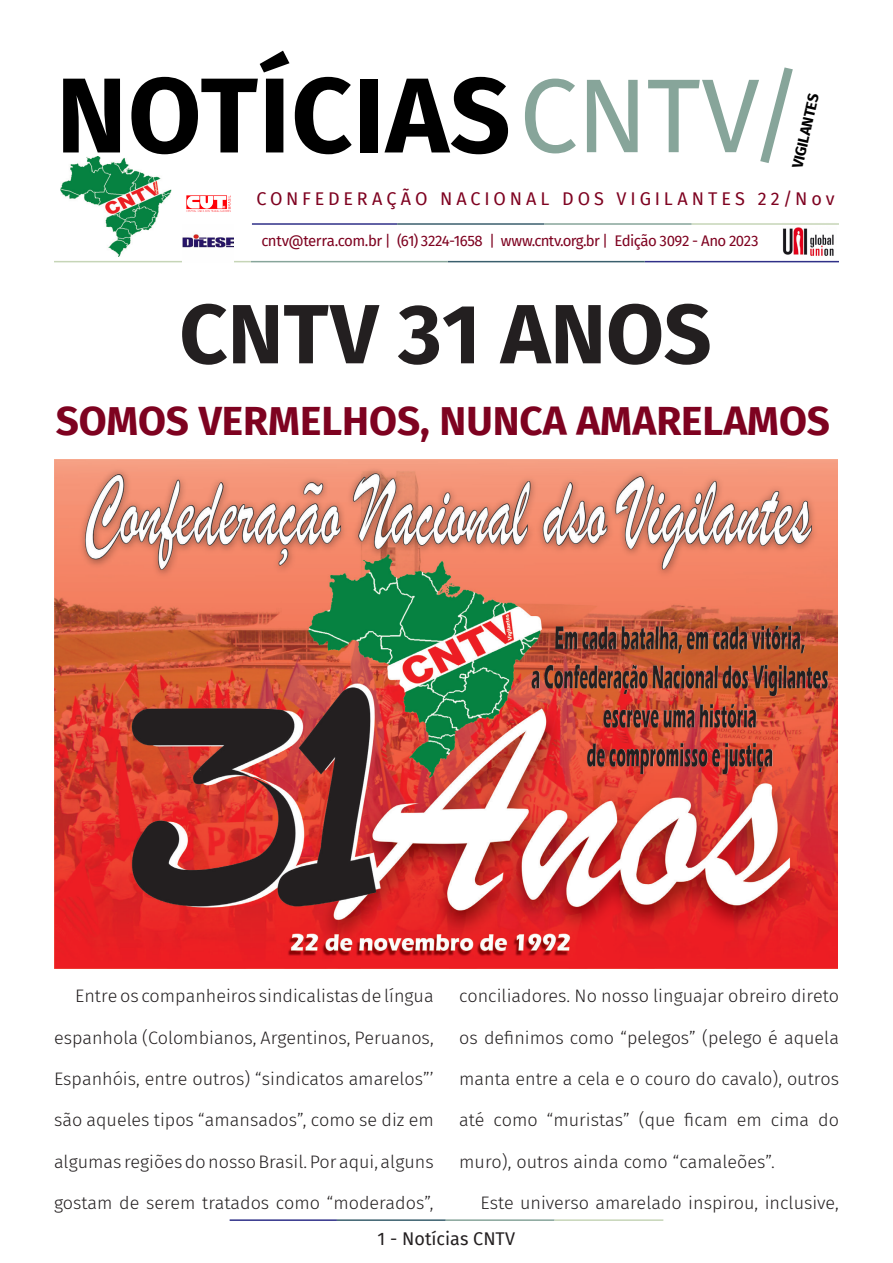
<style>
.page{position:relative;width:893px;height:1263px;background:#fff}
.page>*{position:absolute;margin:0;border:0;box-sizing:border-box;transform-origin:0 0}
.t1{font:700 106.5px "Fira Sans";letter-spacing:.01em;color:#000}
.t2{font:700 84px "Fira Sans";color:#231f20}
.t3{font:700 40.5px "Fira Sans";color:#7e0220}
.t4{font:300 18px "Fira Sans";color:#231f20}
.t5{font:18px "Fira Sans";letter-spacing:.215em;color:#7e0220}
.t6{font:18px "Fira Sans";color:#231f20}
.t7{font:15px "Fira Sans";letter-spacing:-.035em;color:#7e0220}
.t8{font:700 15px "Fira Sans";color:#000001}
.s1{font-weight:400;font-size:105px;color:#87a59a}
</style>
<div class="page">
<hr style="left:230px;top:1219px;width:107px;height:2px;background:#2f3088">
<hr style="left:337px;top:1219px;width:109px;height:2px;background:#3a5f6d">
<hr style="left:446px;top:1219px;width:109px;height:2px;background:#87a59a">
<hr style="left:555px;top:1219px;width:108px;height:2px;background:#c6d5b7">
<img style="left:782px;top:227px;width:54px;height:34px">
<hr style="left:252px;top:223px;width:145px;height:2px;background:#2f3088">
<hr style="left:397px;top:223px;width:147px;height:2px;background:#3a5f6d">
<hr style="left:544px;top:223px;width:148px;height:2px;background:#87a59a">
<hr style="left:692px;top:223px;width:147px;height:2px;background:#c6d5b7">
<hr style="left:645px;top:261px;width:194px;height:1px;background:#2f3088">
<hr style="left:448px;top:261px;width:197px;height:1px;background:#3a5f6d">
<hr style="left:251px;top:261px;width:197px;height:1px;background:#87a59a">
<hr style="left:54px;top:261px;width:197px;height:1px;background:#c6d5b7">
<img style="left:61px;top:157px;width:110px;height:100px">
<img style="left:186px;top:195px;width:45px;height:17px">
<img style="left:183px;top:234px;width:51px;height:28px">
<img style="left:54px;top:459px;width:783px;height:510px">
<p class="t1" style="left:56px;top:26px;width:749px">NOTÍCIAS<span class="s1">CNTV/</span></p>
<p class="t8" style="left:785px;top:165px;width:77px;rotate:-77deg">VIGILANTES</p>
<p class="t5" style="left:256px;top:185px;width:580px">CONFEDERAÇÃO NACIONAL DOS VIGILANTES 22/Nov</p>
<p class="t7" style="left:261px;top:230px;width:499px">cntv@terra.com.br | (61) 3224-1658 | www.cntv.org.br | Edição 3092 - Ano 2023</p>
<p class="t2" style="left:179px;top:263px;width:534px">CNTV 31 ANOS</p>
<p class="t3" style="left:56px;top:386px;width:776px">SOMOS VERMELHOS, NUNCA AMARELAMOS</p>
<p class="t4" style="left:75px;top:983px;width:360px">Entre os companheiros sindicalistas de língua</p>
<p class="t4" style="left:54px;top:1025px;width:381px">espanhola (Colombianos, Argentinos, Peruanos,</p>
<p class="t4" style="left:54px;top:1066px;width:381px">Espanhóis, entre outros) “sindicatos amarelos”’</p>
<p class="t4" style="left:54px;top:1107px;width:381px">são aqueles tipos “amansados”, como se diz em</p>
<p class="t4" style="left:54px;top:1149px;width:381px">algumas regiões do nosso Brasil. Por aqui, alguns</p>
<p class="t4" style="left:54px;top:1190px;width:381px">gostam de serem tratados como “moderados”,</p>
<p class="t4" style="left:459px;top:983px;width:381px">conciliadores. No nosso linguajar obreiro direto</p>
<p class="t4" style="left:459px;top:1025px;width:381px">os definimos como “pelegos” (pelego é aquela</p>
<p class="t4" style="left:459px;top:1066px;width:381px">manta entre a cela e o couro do cavalo), outros</p>
<p class="t4" style="left:459px;top:1107px;width:381px">até como “muristas” (que ficam em cima do</p>
<p class="t4" style="left:459px;top:1149px;width:317px">muro), outros ainda como “camaleões”.</p>
<p class="t4" style="left:480px;top:1190px;width:360px">Este universo amarelado inspirou, inclusive,</p>
<p class="t6" style="left:378px;top:1225px;width:139px">1 - Notícias CNTV</p>
</div>
